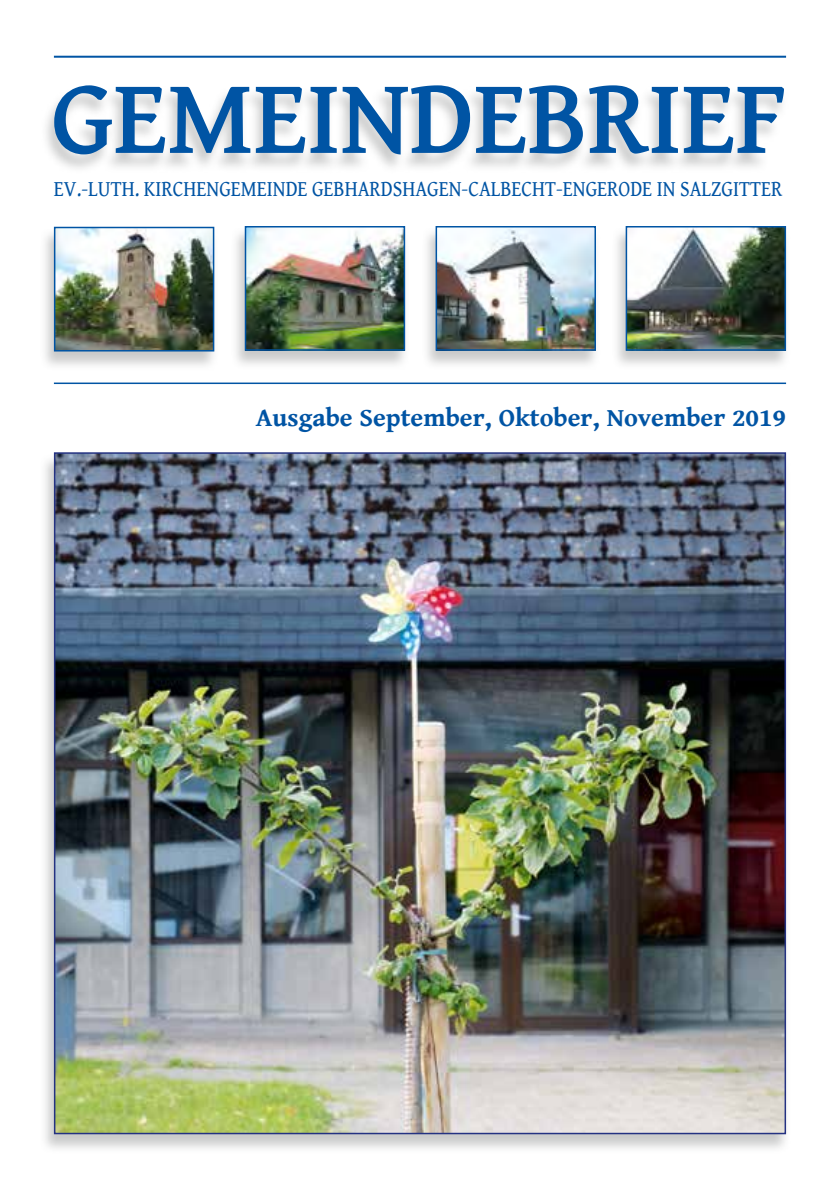
<style>
.page{position:relative;width:840px;height:1191px;background:#fff}
.page>*{position:absolute;margin:0;border:0;box-sizing:border-box;transform-origin:0 0}
.t1{font:104px "Gentium Book Basic";letter-spacing:.01em;color:#0054a4}
.t2{font:700 26px "Gentium Book Basic";color:#0054a4}
.t3{font:22.8px "Gentium Book Basic";color:#0054a4;scale:.86 1}
</style>
<div class="page">
<div style="left:611px;top:227px;width:179px;height:143px;background:#b9baba;opacity:.75"></div>
<img style="left:628px;top:229px;width:154px;height:119px">
<div style="left:625px;top:226px;width:160px;height:125px;border:2px solid #0054a4"></div>
<div style="left:40px;top:228px;width:179px;height:143px;background:#b9baba;opacity:.75"></div>
<img style="left:57px;top:230px;width:154px;height:118px">
<div style="left:54px;top:227px;width:160px;height:124px;border:2px solid #0054a4"></div>
<div style="left:231px;top:227px;width:178px;height:143px;background:#b9baba;opacity:.75"></div>
<img style="left:247px;top:229px;width:155px;height:119px">
<div style="left:244px;top:226px;width:161px;height:125px;border:2px solid #0054a4"></div>
<div style="left:421px;top:227px;width:179px;height:143px;background:#b9baba;opacity:.75"></div>
<img style="left:438px;top:229px;width:154px;height:119px">
<div style="left:435px;top:226px;width:160px;height:125px;border:2px solid #0054a4"></div>
<hr style="left:54px;top:382px;width:731px;height:2px;background:#0054a4">
<div style="left:40px;top:87px;width:748px;height:87px;background:#b9baba;opacity:.75"></div>
<svg style="left:53px;top:85px;width:731px;height:71px"></svg>
<hr style="left:54px;top:56px;width:731px;height:2px;background:#0054a4">
<div style="left:40px;top:453px;width:750px;height:701px;background:#b9baba;opacity:.75"></div>
<img style="left:57px;top:455px;width:725px;height:676px">
<h1 class="t1" style="left:52px;top:41px;width:736px">GEMEINDEBRIEF</h1>
<p class="t3" style="left:54px;top:171px;width:848px">EV.-LUTH. KIRCHENGEMEINDE GEBHARDSHAGEN-CALBECHT-ENGERODE IN SALZGITTER</p>
<p class="t2" style="left:256px;top:398px;width:531px">Ausgabe September, Oktober, November 2019</p>
</div>
